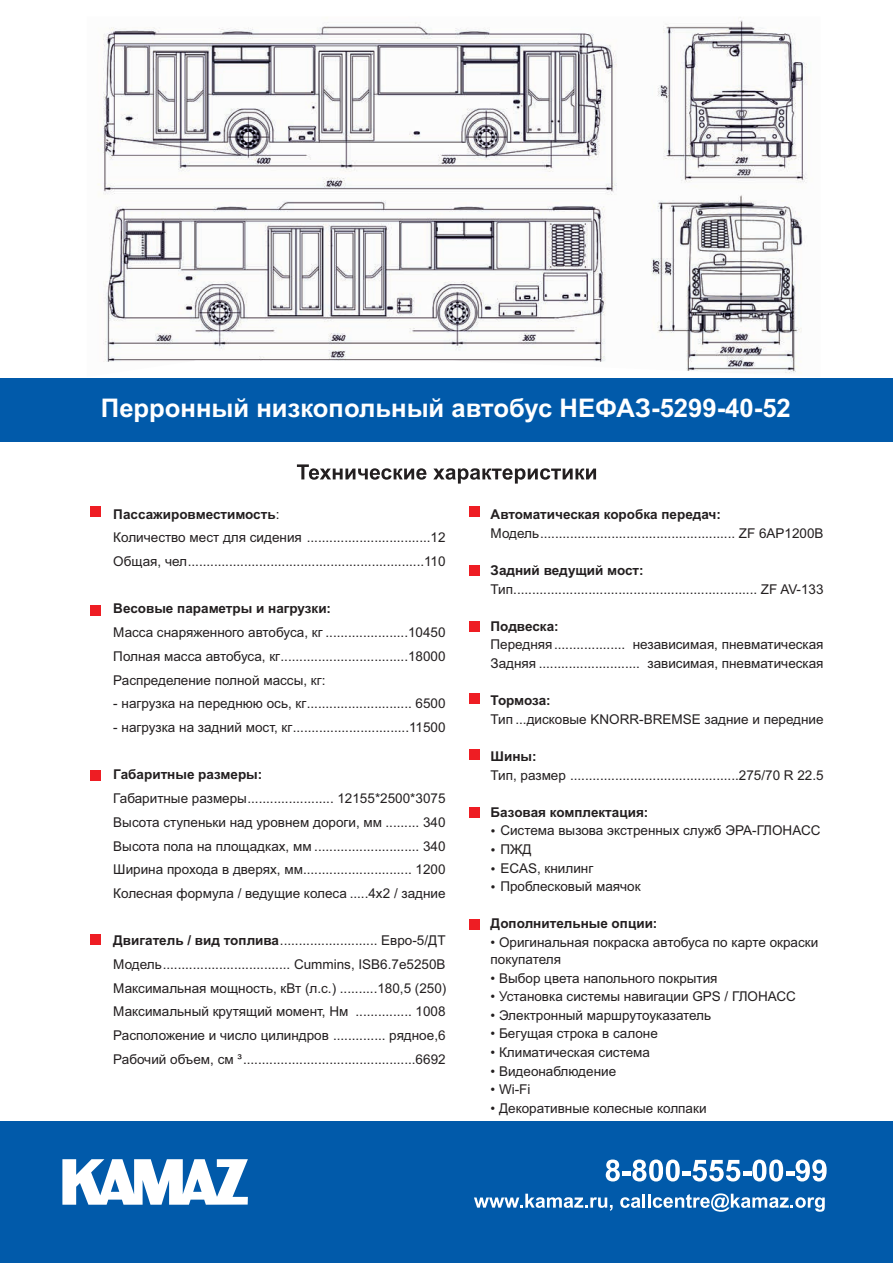
<style>
.page{position:relative;width:893px;height:1263px;background:#fff}
.page>*{position:absolute;margin:0;border:0;box-sizing:border-box;transform-origin:0 0}
.t1{font:700 25.65px "Arial";color:#fff}
.t2{font:13.5px/23.7px "Arial";color:#231f20}
.t3{font:700 13.5px "Arial";color:#231f20}
.s1{font-weight:700}
</style>
<div class="page">
<svg style="left:297px;top:464px;width:299px;height:20px"></svg>
<div style="left:0;top:1121px;width:893px;height:142px;background:#015aaa"></div>
<svg style="left:62px;top:1159px;width:186px;height:46px"></svg>
<div style="left:90px;top:507px;width:11px;height:10px;background:#ee1d23"></div>
<svg style="left:606px;top:1159px;width:221px;height:22px"></svg>
<svg style="left:474px;top:1194px;width:139px;height:17px"></svg>
<svg style="left:620px;top:1193px;width:205px;height:19px"></svg>
<div style="left:90px;top:605px;width:11px;height:10px;background:#ee1d23"></div>
<div style="left:90px;top:770px;width:11px;height:11px;background:#ee1d23"></div>
<div style="left:90px;top:934px;width:11px;height:11px;background:#ee1d23"></div>
<div style="left:469px;top:507px;width:11px;height:10px;background:#ee1d23"></div>
<div style="left:469px;top:565px;width:11px;height:11px;background:#ee1d23"></div>
<div style="left:469px;top:621px;width:11px;height:11px;background:#ee1d23"></div>
<div style="left:469px;top:694px;width:11px;height:10px;background:#ee1d23"></div>
<div style="left:469px;top:749px;width:11px;height:10px;background:#ee1d23"></div>
<div style="left:469px;top:807px;width:11px;height:10px;background:#ee1d23"></div>
<div style="left:469px;top:919px;width:11px;height:10px;background:#ee1d23"></div>
<div style="left:0;top:378px;width:893px;height:64px;background:#015aaa"></div>
<img style="left:98px;top:17px;width:709px;height:356px">
<h1 class="t1" style="left:101px;top:398px;width:691px">Перронный низкопольный автобус НЕФАЗ-5299-40-52</h1>
<p class="t2" style="left:113px;top:503px;width:334px"><span class="s1">Пассажировместимость</span>:<br>Количество мест для сидения .................................12<br>Общая, чел...............................................................110</p>
<p class="t3" style="left:113px;top:604px;width:219px">Весовые параметры и нагрузки:</p>
<p class="t2" style="left:113px;top:622px;width:334px;text-align:justify">Масса снаряженного автобуса, кг ......................10450<br>Полная масса автобуса, кг..................................18000<br>Распределение полной массы, кг:</p>
<p class="t2" style="left:113px;top:693px;width:334px">- нагрузка на переднюю ось, кг............................ 6500</p>
<p class="t2" style="left:113px;top:717px;width:334px">- нагрузка на задний мост, кг...............................11500</p>
<p class="t3" style="left:113px;top:769px;width:150px">Габаритные размеры:</p>
<p class="t2" style="left:113px;top:788px;width:334px;text-align:justify">Габаритные размеры....................... 12155*2500*3075<br>Высота ступеньки над уровнем дороги, мм ......... 340<br>Высота пола на площадках, мм ............................ 43 0<br>Ширина прохода в дверях, мм............................. 1200<br>Колесная формула / ведущие колеса .....4х2 / задние</p>
<p class="t2" style="left:113px;top:930px;width:334px"><span class="s1">Двигатель / вид топлива</span>.......................... Евро-5/ДТ<br>Модель.................................. Cummins, ISB6 7e5250B</p>
<p class="t2" style="left:113px;top:954px;width:335px;text-indent:274px">.<br>Максимальная мощность, кВт (л.с.) ..........180,5 (250)<br>Максимальный крутящий момент, Нм</p>
<p class="t2" style="left:113px;top:1001px;width:334px;text-align:justify;text-indent:242px">............... 1008<br>Расположение и число цилиндров .............. рядное,6<br>Рабочий объем, см ³..............................................6692</p>
<p class="t3" style="left:491px;top:509px;width:232px">Автоматическая коробка передач:</p>
<p class="t2" style="left:491px;top:522px;width:334px">Модель.................................................... ZF 6АР1200B</p>
<p class="t3" style="left:491px;top:565px;width:155px">Задний ведущий мост:</p>
<p class="t2" style="left:491px;top:578px;width:334px">Тип................................................................. ZF AV-133</p>
<p class="t3" style="left:491px;top:621px;width:70px">Подвеска:</p>
<p class="t2" style="left:491px;top:637px;width:335px;line-height:18.6px">Передняя................... независимая, пневматическая<br>Задняя ........................... зависимая, пневматическая</p>
<p class="t3" style="left:491px;top:695px;width:62px">Тормоза:</p>
<p class="t2" style="left:491px;top:708px;width:335px">Тип ...дисковые KNORR-BREMSE задние и передние</p>
<p class="t3" style="left:491px;top:751px;width:48px">Шины:</p>
<p class="t2" style="left:491px;top:764px;width:334px">Тип, размер .............................................275/70 R 22.5</p>
<p class="t3" style="left:491px;top:807px;width:159px">Базовая комплектация:</p>
<p class="t2" style="left:500px;top:823px;width:322px;line-height:18.6px">Система вызова экстренных служб ЭРА-ГЛОНАСС<br>ПЖД<br>ECAS, книлинг<br>Проблесковый маячок</p>
<p class="t3" style="left:491px;top:919px;width:168px">Дополнительные опции:</p>
<p class="t2" style="left:491px;top:935px;width:329px;line-height:17px">• Оригинальная покраска автобуса по карте окраски покупателя</p>
<p class="t2" style="left:491px;top:967px;width:229px">• Выбор цвета напольного покрытия</p>
<p class="t2" style="left:491px;top:986px;width:307px">• Установка системы навигации GPS / ГЛОНАСС</p>
<p class="t2" style="left:491px;top:1004px;width:222px">• Электронный маршрутоуказатель</p>
<p class="t2" style="left:491px;top:1023px;width:169px">• Бегущая строка в салоне</p>
<p class="t2" style="left:491px;top:1042px;width:161px">• Климатическая система</p>
<p class="t2" style="left:491px;top:1060px;width:127px">• Видеонаблюдение</p>
<p class="t2" style="left:491px;top:1079px;width:41px">• Wi-Fi</p>
<p class="t2" style="left:491px;top:1097px;width:217px">• Декоративные колесные колпаки</p>
</div>
